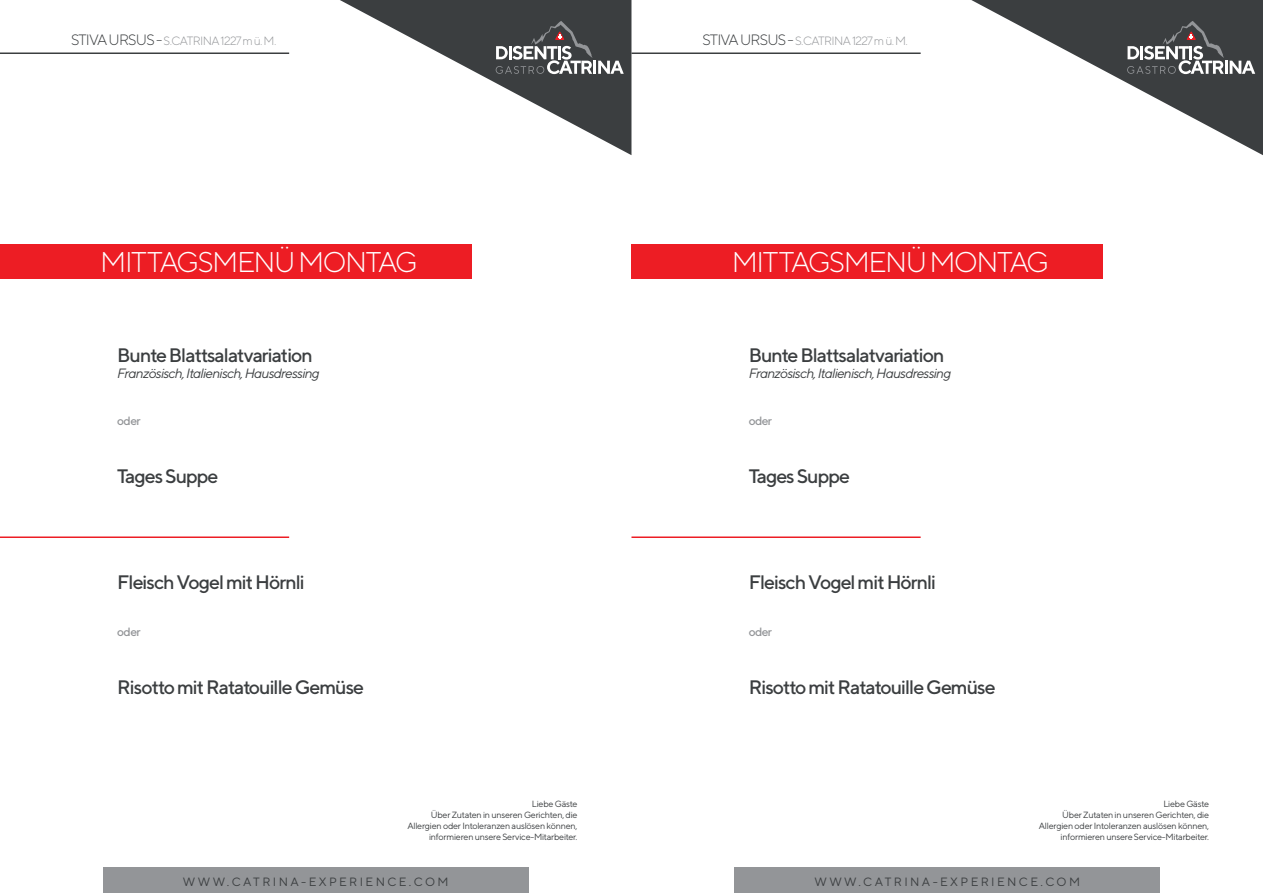
<style>
.page{position:relative;width:1263px;height:893px;background:#fff}
.page>*{position:absolute;margin:0;border:0;box-sizing:border-box;transform-origin:0 0}
.t1{font:300 28.5px "TT Norms";letter-spacing:-.05em;color:#fff}
.t2{font:500 19.5px "TT Norms";letter-spacing:-.05em;color:#3b3e40}
.t3{font:italic 13.5px "TT Norms";letter-spacing:-.05em;color:#3b3e40}
.t4{font:300 12px "TT Norms";letter-spacing:-.05em;color:#939598}
.t5{font:12px "TT Norms";letter-spacing:.2em;color:#3b3e40}
.t6{font:500 12px "TT Norms";letter-spacing:-.05em;color:#939598}
.t7{font:9px/10.8px "TT Norms";letter-spacing:-.025em;color:#3b3e40;text-align:right}
.s1{font-size:15px;color:#3b3e40}
</style>
<div class="page">
<hr style="left:631px;top:53px;width:290px;height:1px;background:#3b3e40">
<hr style="left:631px;top:536px;width:290px;height:2px;background:#ed1d24">
<hr style="left:0;top:536px;width:289px;height:2px;background:#ed1d24">
<hr style="left:0;top:53px;width:289px;height:1px;background:#3b3e40">
<div style="left:103px;top:867px;width:425px;height:26px;background:#939598"></div>
<div style="left:735px;top:867px;width:425px;height:26px;background:#939598"></div>
<svg style="left:971px;top:0;width:292px;height:155px"></svg>
<svg style="left:1127px;top:21px;width:128px;height:53px;background:#5f6163"></svg>
<svg style="left:340px;top:0;width:291px;height:155px"></svg>
<div style="left:631px;top:244px;width:472px;height:34px;background:#ed1d24"></div>
<div style="left:0;top:244px;width:471px;height:34px;background:#ed1d24"></div>
<h3 class="t4" style="left:71px;top:34px;width:207px"><span class="s1">STIVA URSUS -</span> S.CATRINA 1227 m ü. M.</h3>
<h3 class="t4" style="left:702px;top:34px;width:207px"><span class="s1">STIVA URSUS -</span> S.CATRINA 1227 m ü. M.</h3>
<h1 class="t1" style="left:100px;top:244px;width:319px">MITTAGSMENÜ MONTAG</h1>
<h1 class="t1" style="left:732px;top:244px;width:319px">MITTAGSMENÜ MONTAG</h1>
<h2 class="t2" style="left:117px;top:343px;width:197px">Bunte Blattsalatvariation</h2>
<h3 class="t3" style="left:117px;top:365px;width:204px">Französisch, Italienisch, Hausdressing</h3>
<h3 class="t6" style="left:117px;top:413px;width:25px">oder</h3>
<h2 class="t2" style="left:749px;top:343px;width:197px">Bunte Blattsalatvariation</h2>
<h3 class="t3" style="left:749px;top:365px;width:204px">Französisch, Italienisch, Hausdressing</h3>
<h3 class="t6" style="left:749px;top:413px;width:25px">oder</h3>
<h2 class="t2" style="left:117px;top:464px;width:103px">Tages Suppe</h2>
<h2 class="t2" style="left:749px;top:464px;width:103px">Tages Suppe</h2>
<h2 class="t2" style="left:117px;top:570px;width:189px">Fleisch Vogel mit Hörnli</h2>
<h3 class="t6" style="left:117px;top:625px;width:25px">oder</h3>
<h2 class="t2" style="left:749px;top:570px;width:189px">Fleisch Vogel mit Hörnli</h2>
<h3 class="t6" style="left:749px;top:625px;width:25px">oder</h3>
<h2 class="t2" style="left:117px;top:675px;width:248px">Risotto mit Ratatouille Gemüse</h2>
<h2 class="t2" style="left:749px;top:675px;width:248px">Risotto mit Ratatouille Gemüse</h2>
<p class="t7" style="left:407px;top:798px;width:172px">Liebe Gäste<br>Über Zutaten in unseren Gerichten, die Allergien oder Intoleranzen auslösen können, informieren unsere Service-Mitarbeiter.</p>
<p class="t7" style="left:1039px;top:798px;width:172px">Liebe Gäste<br>Über Zutaten in unseren Gerichten, die Allergien oder Intoleranzen auslösen können, informieren unsere Service-Mitarbeiter.</p>
<h3 class="t5" style="left:183px;top:874px;width:267px">WWW.CATRINA-EXPERIENCE.COM</h3>
<h3 class="t5" style="left:814px;top:874px;width:267px">WWW.CATRINA-EXPERIENCE.COM</h3>
</div>
